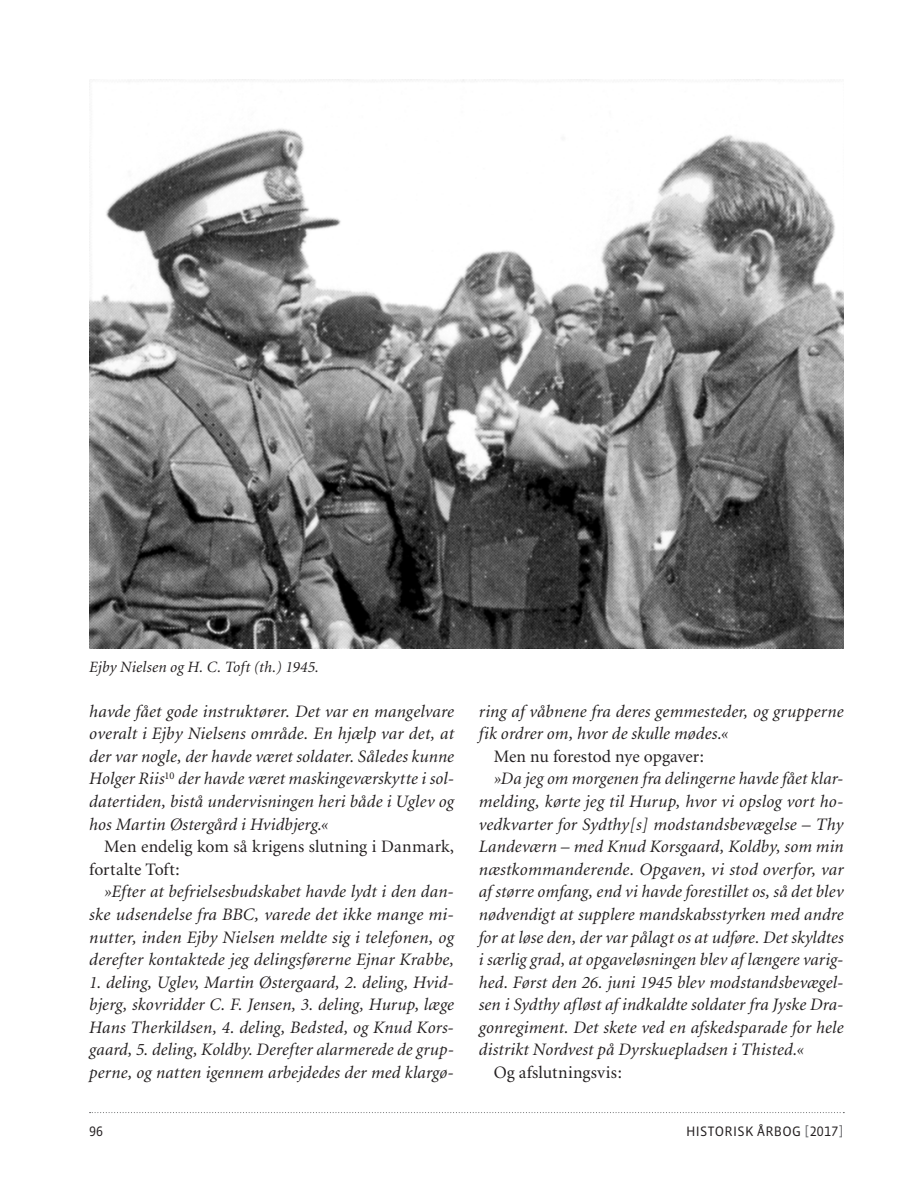
<style>
.page{position:relative;width:918px;height:1191px;background:#fff}
.page>*{position:absolute;margin:0;border:0;box-sizing:border-box;transform-origin:0 0}
.Brødtekst_m__indryk{font:italic 17.5px/22.6px "Minion";letter-spacing:.01em;color:#231f20;text-align:justify}
.Brødtekst_m__indryk-2{font:17.5px/22.6px "Minion";letter-spacing:.005em;color:#231f20}
.Billedtekst{font:italic 15.75px "Minion";letter-spacing:.01em;color:#231f20}
.t1{font:14px "Vista Sans OT";letter-spacing:.025em;color:#231f20}
.s1{color:#6c6d70}
</style>
<div class="page">
<img style="left:89px;top:79px;width:754px;height:570px">
<svg style="left:90px;top:1112px;width:754px;height:1px"></svg>
<p class="Billedtekst" style="left:89px;top:658px;width:231px">Ejby Nielsen og H. C. Toft (th.) 1945.</p>
<p class="Brødtekst_m__indryk" style="left:89px;top:700px;width:366px">havde fået gode instruktører. Det var en mangelvare overalt i Ejby Nielsens område. En hjælp var det, at der var nogle, der havde været soldater. Således kunne Holger Riis<sup>10</sup> der havde været maskingeværskytte i sol&shy;datertiden, bistå undervisningen heri både i Uglev og hos Martin Østergård i Hvidbjerg.«</p>
<p class="Brødtekst_m__indryk-2" style="left:89px;top:836px;width:366px;text-indent:15px">Men endelig kom så krigens slutning i Danmark, fortalte Toft:</p>
<p class="Brødtekst_m__indryk" style="left:89px;top:881px;width:366px;text-indent:15px">»Efter at befrielsesbudskabet havde lydt i den dan&shy;ske udsendelse fra BBC, varede det ikke mange mi&shy;nutter, inden Ejby Nielsen meldte sig i telefonen, og derefter kontaktede jeg delingsførerne Ejnar Krabbe,</p>
<p class="Brødtekst_m__indryk" style="left:89px;top:971px;width:366px">1. deling, Uglev, Martin Østergaard, 2. deling, Hvid&shy;bjerg, skovridder C. F. Jensen, 3. deling, Hurup, læge Hans Therkildsen, 4. deling, Bedsted, og Knud Kors&shy;gaard, 5. deling, Koldby. Derefter alarmerede de grup&shy;perne, og natten igennem arbejdedes der med klargø-</p>
<p class="Brødtekst_m__indryk" style="left:479px;top:700px;width:366px">ring af våbnene fra deres gemmesteder, og grupperne fik ordrer om, hvor de skulle mødes.«</p>
<p class="Brødtekst_m__indryk-2" style="left:494px;top:745px;width:212px">Men nu forestod nye opgaver:</p>
<p class="Brødtekst_m__indryk" style="left:479px;top:768px;width:366px;text-indent:15px">»Da jeg om morgenen fra delingerne havde fået klar&shy;melding, kørte jeg til Hurup, hvor vi opslog vort ho&shy;vedkvarter for Sydthy[s] modstandsbevægelse – Thy Landeværn – med Knud Korsgaard, Koldby, som min næstkommanderende. Opgaven, vi stod overfor, var af større omfang, end vi havde forestillet os, så det blev nødvendigt at supplere mandskabsstyrken med andre for at løse den, der var pålagt os at udføre. Det skyldtes i særlig grad, at opgaveløsningen blev af længere varig&shy;hed. Først den 26. juni 1945 blev modstandsbevægel&shy;sen i Sydthy afløst af indkaldte soldater fra Jyske Dra&shy;gonregiment. Det skete ved en afskedsparade for hele distrikt Nordvest på Dyrskuepladsen i Thisted.«</p>
<p class="Brødtekst_m__indryk-2" style="left:494px;top:1061px;width:130px">Og afslutningsvis:</p>
<p class="t1" style="left:89px;top:1124px;width:15px">96</p>
<p class="t1" style="left:686px;top:1124px;width:159px">HISTORISK ÅRBOG <span class="s1">[</span>2017<span class="s1">]</span></p>
</div>
